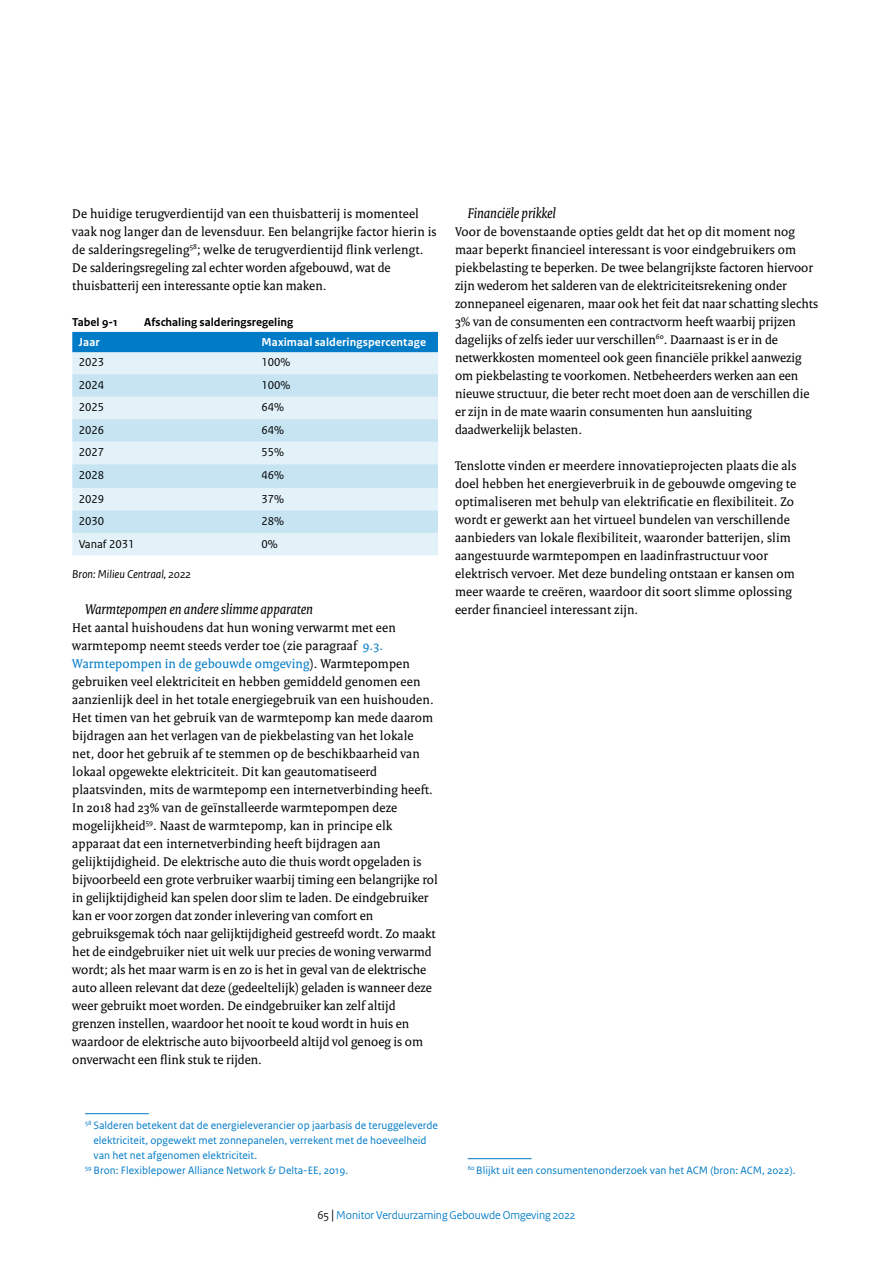
<style>
.page{position:relative;width:893px;height:1263px;background:#fff}
.page>*{position:absolute;margin:0;border:0;box-sizing:border-box;transform-origin:0 0}
._06_RVO_Alineakop{font:italic 15px "Rijksoverheid Serif";color:#000}
._10_RVO_Broodtekst{font:13.5px/18px "Rijksoverheid Serif";letter-spacing:.01em;color:#000}
._32_RO_Tabel_Broodte{font:12px "Rijksoverheid Sans Text";color:#000}
.t1{font:12px "Rijksoverheid Sans Heading";color:#007bc7}
._13_RVO_Fotobijschri{font:700 12px "Rijksoverheid Sans Text";color:#000}
._32_Tabel_kop{font:700 12px "Rijksoverheid Sans Text";letter-spacing:.01em;color:#fff}
._13_RVO_Bronvermeldi{font:italic 12px "Rijksoverheid Sans Text";color:#000}
._14_RVO_Voetnoot{font:11.25px/15px "Rijksoverheid Sans Text";color:#007bc7}
.s1{color:#007bc7}
.s2{color:#000}
.s3{font-size:14.25px;color:#000}
</style>
<div class="page">
<div style="left:72px;top:332px;width:366px;height:20px;background:#007bc7"></div>
<div style="left:72px;top:352px;width:366px;height:203px;background:#e3f2f9"></div>
<svg style="left:72px;top:374px;width:366px;height:159px;background:#d3eaf5"></svg>
<hr style="left:85px;top:1113px;width:64px;height:1px;background:#007bc7">
<hr style="left:468px;top:1158px;width:63px;height:1px;background:#007bc7">
<p class="_10_RVO_Broodtekst" style="left:72px;top:204px;width:366px">De huidige terugverdientijd van een thuisbatterij is momenteel vaak nog langer dan de levensduur. Een belangrijke factor hierin is de salderingsregeling<sup>58</sup>; welke de terugverdientijd flink verlengt.<br>De salderingsregeling zal echter worden afgebouwd, wat de thuisbatterij een interessante optie kan maken.</p>
<p class="_13_RVO_Fotobijschri" style="left:72px;top:315px;width:47px">Tabel 9-1</p>
<p class="_13_RVO_Fotobijschri" style="left:144px;top:315px;width:150px">Afschaling salderingsregeling</p>
<p class="_32_Tabel_kop" style="left:79px;top:336px;width:23px">Jaar</p>
<p class="_32_Tabel_kop" style="left:261px;top:336px;width:166px">Maximaal salderingspercentage</p>
<p class="_32_RO_Tabel_Broodte" style="left:79px;top:355px;width:27px">2023</p>
<p class="_32_RO_Tabel_Broodte" style="left:261px;top:355px;width:31px">100%</p>
<p class="_32_RO_Tabel_Broodte" style="left:79px;top:378px;width:27px">2024</p>
<p class="_32_RO_Tabel_Broodte" style="left:261px;top:378px;width:31px">100%</p>
<p class="_32_RO_Tabel_Broodte" style="left:79px;top:400px;width:27px">2025</p>
<p class="_32_RO_Tabel_Broodte" style="left:261px;top:400px;width:24px">64%</p>
<p class="_32_RO_Tabel_Broodte" style="left:79px;top:423px;width:27px">2026</p>
<p class="_32_RO_Tabel_Broodte" style="left:261px;top:423px;width:24px">64%</p>
<p class="_32_RO_Tabel_Broodte" style="left:79px;top:445px;width:27px">2027</p>
<p class="_32_RO_Tabel_Broodte" style="left:261px;top:445px;width:24px">55%</p>
<p class="_32_RO_Tabel_Broodte" style="left:79px;top:468px;width:27px">2028</p>
<p class="_32_RO_Tabel_Broodte" style="left:261px;top:468px;width:24px">46%</p>
<p class="_32_RO_Tabel_Broodte" style="left:79px;top:492px;width:27px">2029</p>
<p class="_32_RO_Tabel_Broodte" style="left:261px;top:492px;width:24px">37%</p>
<p class="_32_RO_Tabel_Broodte" style="left:79px;top:514px;width:27px">2030</p>
<p class="_32_RO_Tabel_Broodte" style="left:261px;top:514px;width:24px">28%</p>
<p class="_32_RO_Tabel_Broodte" style="left:79px;top:537px;width:57px">Vanaf 2031</p>
<p class="_32_RO_Tabel_Broodte" style="left:261px;top:537px;width:18px">0%</p>
<p class="_13_RVO_Bronvermeldi" style="left:72px;top:567px;width:120px">Bron: Milieu Centraal, 2022</p>
<h4 class="_06_RVO_Alineakop" style="left:85px;top:600px;width:230px">Warmtepompen en andere slimme apparaten</h4>
<p class="_10_RVO_Broodtekst" style="left:72px;top:618px;width:367px">Het aantal huishoudens dat hun woning verwarmt met een warmtepomp neemt steeds verder toe (zie paragraaf <span class="s1">9.3.<br>Warmtepompen in de gebouwde omgeving</span>). Warmtepompen gebruiken veel elektriciteit en hebben gemiddeld genomen een aanzienlijk deel in het totale energiegebruik van een huishouden.<br>Het timen van het gebruik van de warmtepomp kan mede daarom bijdragen aan het verlagen van de piekbelasting van het lokale net, door het gebruik af te stemmen op de beschikbaarheid van lokaal opgewekte elektriciteit. Dit kan geautomatiseerd plaatsvinden, mits de warmtepomp een internetverbinding heeft.<br>In 2018 had 23% van de geïnstalleerde warmtepompen deze mogelijkheid<sup>59</sup>. Naast de warmtepomp, kan in principe elk apparaat dat een internetverbinding heeft bijdragen aan gelijktijdigheid. De elektrische auto die thuis wordt opgeladen is bijvoorbeeld een grote verbruiker waarbij timing een belangrijke rol in gelijktijdigheid kan spelen door slim te laden. De eindgebruiker kan er voor zorgen dat zonder inlevering van comfort en gebruiksgemak tóch naar gelijktijdigheid gestreefd wordt. Zo maakt het de eindgebruiker niet uit welk uur precies de woning verwarmd wordt; als het maar warm is en zo is het in geval van de elektrische auto alleen relevant dat deze (gedeeltelijk) geladen is wanneer deze weer gebruikt moet worden. De eindgebruiker kan zelf altijd grenzen instellen, waardoor het nooit te koud wordt in huis en waardoor de elektrische auto bijvoorbeeld altijd vol genoeg is om onverwacht een flink stuk te rijden.</p>
<h4 class="_06_RVO_Alineakop" style="left:468px;top:204px;width:90px">Financiële prikkel</h4>
<p class="_10_RVO_Broodtekst" style="left:455px;top:222px;width:365px">Voor de bovenstaande opties geldt dat het op dit moment nog maar beperkt financieel interessant is voor eindgebruikers om piekbelasting te beperken. De twee belangrijkste factoren hiervoor zijn wederom het salderen van de elektriciteitsrekening onder zonnepaneel eigenaren, maar ook het feit dat naar schatting slechts 3% van de consumenten een contractvorm heeft waarbij prijzen dagelijks of zelfs ieder uur verschillen<sup>60</sup>. Daarnaast is er in de netwerkkosten momenteel ook geen financiële prikkel aanwezig om piekbelasting te voorkomen. Netbeheerders werken aan een nieuwe structuur, die beter recht moet doen aan de verschillen die er zijn in de mate waarin consumenten hun aansluiting daadwerkelijk belasten.</p>
<p class="_10_RVO_Broodtekst" style="left:455px;top:456px;width:343px">Tenslotte vinden er meerdere innovatieprojecten plaats die als doel hebben het energieverbruik in de gebouwde omgeving te optimaliseren met behulp van elektrificatie en flexibiliteit. Zo wordt er gewerkt aan het virtueel bundelen van verschillende aanbieders van lokale flexibiliteit, waaronder batterijen, slim aangestuurde warmtepompen en laadinfrastructuur voor elektrisch vervoer. Met deze bundeling ontstaan er kansen om meer waarde te creëren, waardoor dit soort slimme oplossing eerder financieel interessant zijn.</p>
<p class="_14_RVO_Voetnoot" style="left:94px;top:1118px;width:346px;text-indent:-9px"><sup>58</sup> Salderen betekent dat de energieleverancier op jaarbasis de teruggeleverde elektriciteit, opgewekt met zonnepanelen, verrekent met de hoeveelheid van het net afgenomen elektriciteit.</p>
<p class="_14_RVO_Voetnoot" style="left:85px;top:1163px;width:265px"><sup>59</sup> Bron: Flexiblepower Alliance Network &amp; Delta-EE, 2019.</p>
<p class="_14_RVO_Voetnoot" style="left:468px;top:1163px;width:329px"><sup>60</sup> Blijkt uit een consumentenonderzoek van het ACM (bron: ACM, 2022).</p>
<p class="t1" style="left:317px;top:1208px;width:260px"><span class="s2">65</span> <span class="s3">|</span> Monitor Verduurzaming Gebouwde Omgeving 2022</p>
</div>
